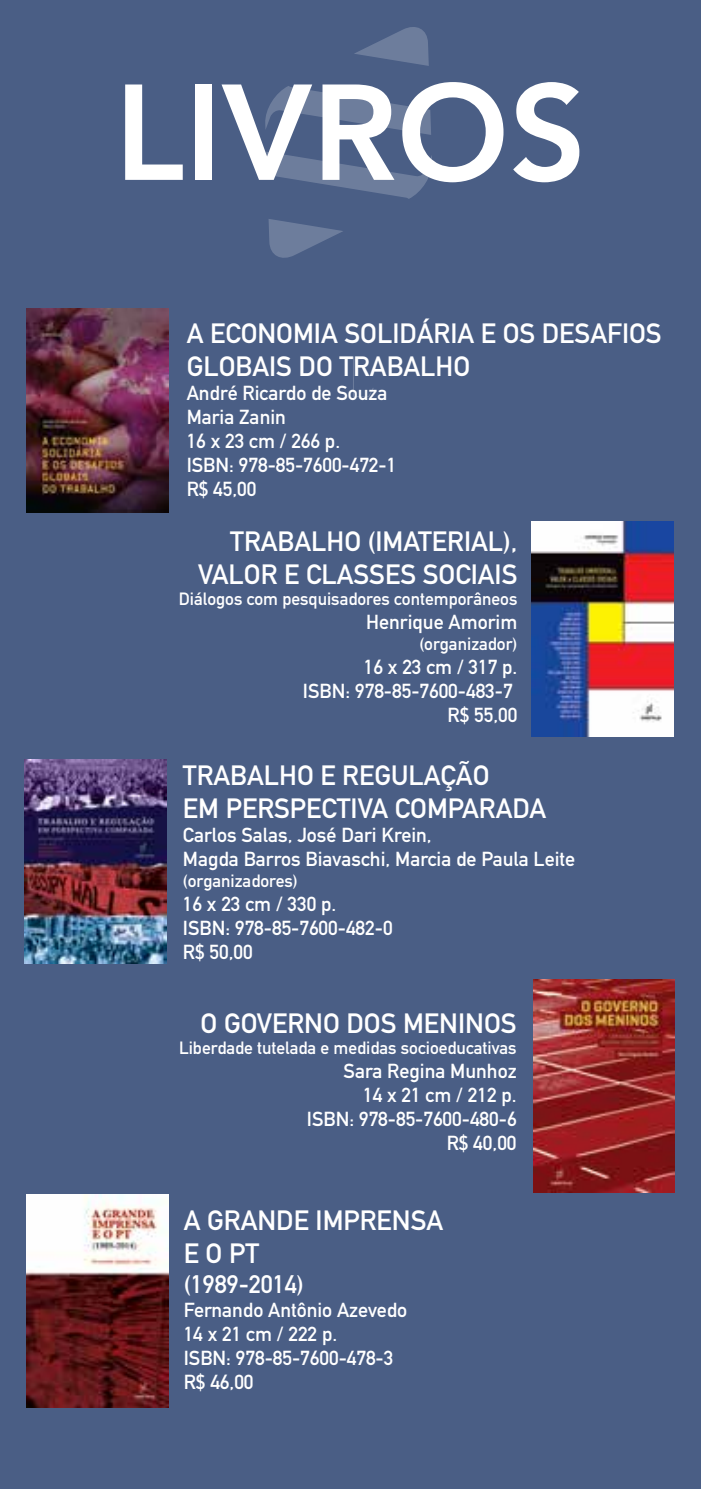
<style>
.page{position:relative;width:701px;height:1489px;background:#fff}
.page>*{position:absolute;margin:0;border:0;box-sizing:border-box;transform-origin:0 0}
.t1{font:800 134.75px "Avenir";color:#fff}
.t2{font:700 27.5px/33px "DIN Alternate";color:#fff}
.t3{font:700 25px "DIN Alternate";color:#fff}
.t4{font:700 20px/24px "DIN Alternate";color:#fff}
.t5{font:700 17.5px "DIN Alternate";color:#fff}
</style>
<div class="page">
<div style="left:0;top:0;width:700px;height:1488px;background:#4a5e85"></div>
<svg style="left:265px;top:86px;width:166px;height:49px"></svg>
<svg style="left:354px;top:27px;width:74px;height:39px"></svg>
<svg style="left:268px;top:219px;width:75px;height:39px"></svg>
<svg style="left:266px;top:152px;width:166px;height:47px"></svg>
<svg style="left:368px;top:388px;width:5px;height:9px"></svg>
<img style="left:531px;top:522px;width:142px;height:214px">
<img style="left:533px;top:979px;width:141px;height:212px">
<img style="left:25px;top:759px;width:142px;height:204px">
<img style="left:27px;top:1194px;width:141px;height:212px">
<img style="left:26px;top:308px;width:142px;height:204px">
<p class="t1" style="left:114px;top:28px;width:473px">LIVROS</p>
<p class="t2" style="left:186px;top:315px;width:476px">A ECONOMIA SOLIDÁRIA E OS DESAFIOS<br>GLOBAIS DO TRABALHO</p>
<p class="t4" style="left:186px;top:379px;width:211px">André Ricardo de Souza<br>Maria Zanin<br>16 x 23 cm / 266 p.<br>ISBN: 978-85-7600-472-1<br>R$ 45,00</p>
<p class="t2" style="left:198px;top:522px;width:321px;text-align:right">TRABALHO (IMATERIAL),<br>VALOR E CLASSES SOCIAIS</p>
<p class="t5" style="left:179px;top:585px;width:340px">Diálogos com pesquisadores contemporâneos</p>
<p class="t4" style="left:366px;top:608px;width:153px">Henrique Amorim</p>
<p class="t5" style="left:419px;top:630px;width:99px">(organizador)</p>
<p class="t4" style="left:303px;top:653px;width:216px;text-align:right">16 x 23 cm / 317 p.<br>ISBN: 978-85-7600-483-7<br>R$ 55,00</p>
<p class="t2" style="left:183px;top:757px;width:364px">TRABALHO E REGULAÇÃO<br>EM PERSPECTIVA COMPARADA</p>
<p class="t4" style="left:183px;top:822px;width:393px">Carlos Salas, José Dari Krein,<br>Magda Barros Biavaschi, Marcia de Paula Leite</p>
<p class="t5" style="left:183px;top:867px;width:116px">(organizadores)</p>
<p class="t4" style="left:183px;top:891px;width:211px">16 x 23 cm / 330 p.<br>ISBN: 978-85-7600-482-0<br>R$ 50,00</p>
<p class="t2" style="left:200px;top:1005px;width:317px">O GOVERNO DOS MENINOS</p>
<p class="t5" style="left:179px;top:1034px;width:339px">Liberdade tutelada e medidas socioeducativas</p>
<p class="t4" style="left:307px;top:1057px;width:211px;text-align:right">Sara Regina Munhoz<br>14 x 21 cm / 212 p.<br>ISBN: 978-85-7600-480-6<br>R$ 40,00</p>
<p class="t2" style="left:184px;top:1201px;width:261px">A GRANDE IMPRENSA<br>E O PT</p>
<p class="t3" style="left:184px;top:1264px;width:122px">(1989-2014)</p>
<p class="t4" style="left:184px;top:1296px;width:225px">Fernando Antônio Azevedo<br>14 x 21 cm / 222 p.<br>ISBN: 978-85-7600-478-3<br>R$ 46,00</p>
</div>
